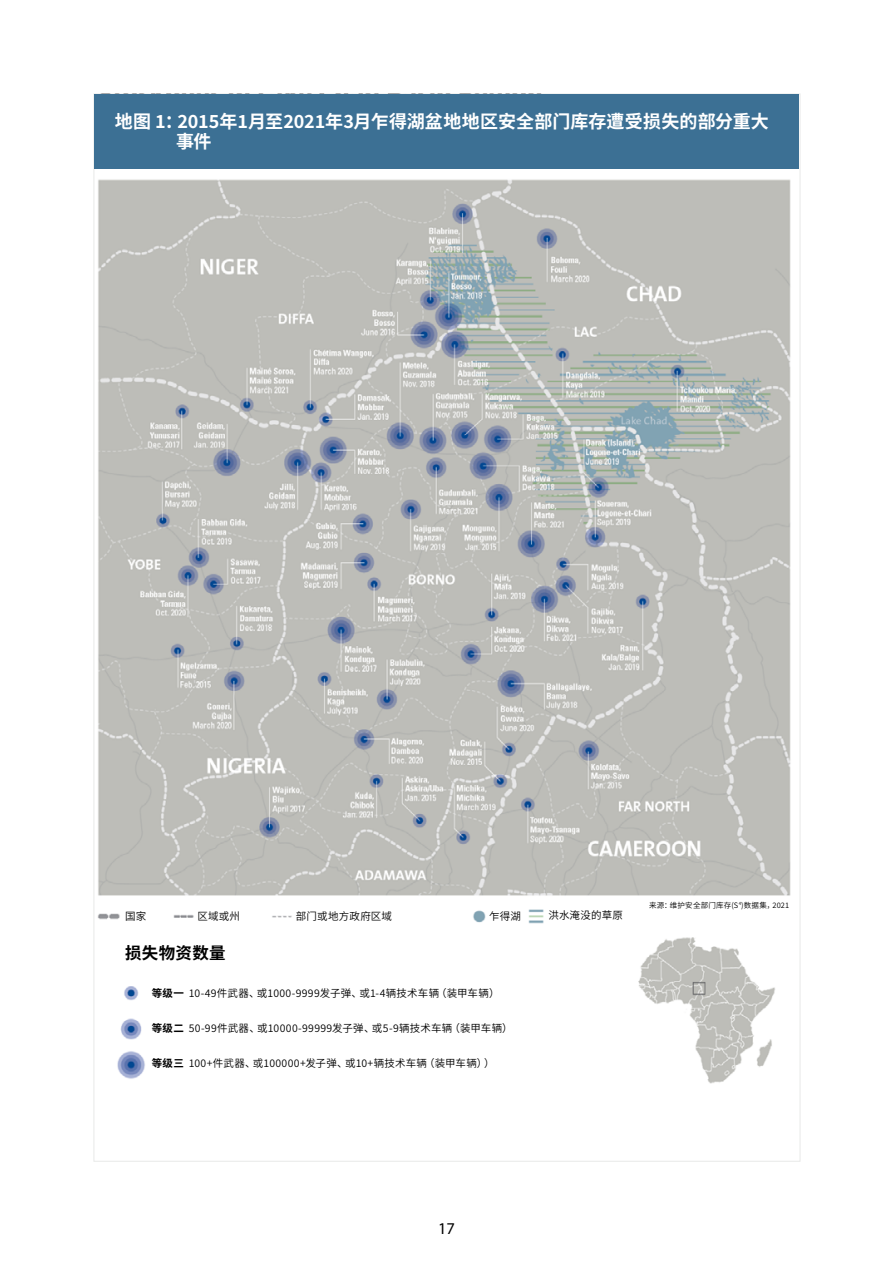
<style>
.page{position:relative;width:893px;height:1263px;background:#fff}
.page>*{position:absolute;margin:0;border:0;box-sizing:border-box;transform-origin:0 0}
.t1{font:700 18px/19.8px "Source Han Sans CN";letter-spacing:.005em;color:#fff}
.t2{font:700 16.5px "Source Han Sans CN";letter-spacing:.025em;color:#000}
.t3{font:16.5px "Myriad Pro";color:#000}
.t4{font:10.5px "Source Han Sans CN";letter-spacing:.025em;color:#000}
.t5{font:7.5px "Source Han Sans CN";letter-spacing:.03em;color:#000}
.s1{font-weight:700}
</style>
<div class="page">
<img style="left:96px;top:168px;width:702px;height:916px">
<div style="left:94px;top:94px;width:705px;height:74px;background:#3c7094"></div>
<div style="left:123px;top:906px;width:44px;height:20px;background:#fff"></div>
<div style="left:487px;top:906px;width:39px;height:20px;background:#fff"></div>
<div style="left:546px;top:905px;width:89px;height:20px;background:#fff"></div>
<div style="left:647px;top:901px;width:145px;height:29px;background:#fff"></div>
<div style="left:195px;top:906px;width:66px;height:20px;background:#fff"></div>
<div style="left:294px;top:906px;width:172px;height:20px;background:#fff"></div>
<div style="left:150px;top:983px;width:460px;height:19px;background:#fff"></div>
<div style="left:150px;top:1018px;width:460px;height:19px;background:#fff"></div>
<div style="left:150px;top:1053px;width:460px;height:20px;background:#fff"></div>
<div style="left:123px;top:946px;width:257px;height:29px;background:#fff"></div>
<h1 class="t1" style="left:176px;top:112px;width:594px;text-indent:-61px">地图 1：2015年1月至2021年3月乍得湖盆地地区安全部门库存遭受损失的部分重大事件</h1>
<p class="t4" style="left:125px;top:910px;width:23px">国家</p>
<p class="t4" style="left:489px;top:910px;width:33px">乍得湖</p>
<p class="t4" style="left:548px;top:909px;width:76px">洪水淹没的草原</p>
<p class="t4" style="left:198px;top:910px;width:44px">区域或州</p>
<p class="t4" style="left:296px;top:910px;width:98px">部门或地方政府区域</p>
<h2 class="t2" style="left:125px;top:944px;width:102px">损失物资数量</h2>
<p class="t4" style="left:152px;top:987px;width:349px"><span class="s1">等级一</span> 10-49件武器、或1000-9999发子弹、或1-4辆技术车辆（装甲车辆）</p>
<p class="t4" style="left:152px;top:1022px;width:362px"><span class="s1">等级二</span> 50-99件武器、或10000-99999发子弹、或5-9辆技术车辆（装甲车辆）</p>
<p class="t4" style="left:152px;top:1057px;width:344px"><span class="s1">等级三</span> 100+件武器、或100000+发子弹、或10+辆技术车辆（装甲车辆））</p>
<p class="t5" style="left:649px;top:900px;width:142px">来源：维护安全部门库存(S<sup>4</sup>)数据集，2021</p>
<h2 class="t3" style="left:438px;top:1218px;width:18px">17</h2>
</div>
